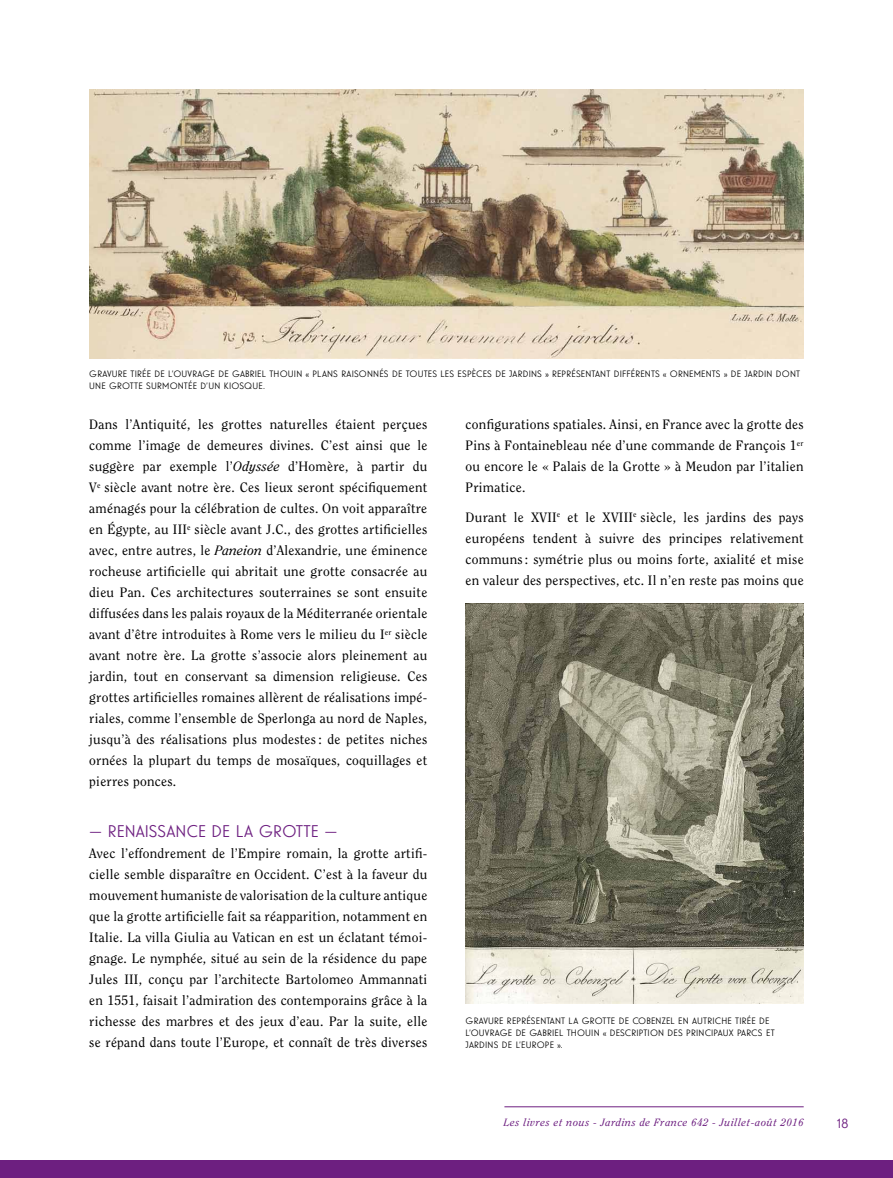
<style>
.page{position:relative;width:893px;height:1178px;background:#fff}
.page>*{position:absolute;margin:0;border:0;box-sizing:border-box;transform-origin:0 0}
.t1{font:16.5px "Guildford Pro";color:#6d1f80}
.t2{font:13.5px/21px "Clearface Std";letter-spacing:.02em;color:#000;text-align:justify}
.t3{font:13.5px "Guildford Pro";color:#6d1f80}
.t4{font:italic 10.5px "Clearface Std";letter-spacing:.06em;color:#6d1f80}
.t5{font:9px/12px "Guildford Pro";letter-spacing:.02em;color:#000}
.s1{font-style:italic}
</style>
<div class="page">
<div style="left:0;top:1160px;width:893px;height:18px;background:#6d1f80"></div>
<hr style="left:504px;top:1106px;width:300px;height:1px;background:#6d1f80">
<img style="left:89px;top:89px;width:715px;height:269px">
<img style="left:466px;top:604px;width:338px;height:400px">
<p class="t5" style="left:89px;top:368px;width:712px">GRAVU RE TIRÉE DE L’OUVRAGE DE GABRIEL THOU IN « PLANS RAISONNÉS DE TOUTES LES ESPÈCES DE JARDINS » REPRÉSENTANT DIFFÉRENTS « ORNEMENTS » DE JARDIN DONT<br>U NE GROTTE SU RMONTÉE D’U N KIOSQU E.</p>
<p class="t2" style="left:89px;top:414px;width:340px">Dans l’Antiquité, les grottes naturelles étaient perçues comme l’image de demeures divines. C’est ainsi que le suggère par exemple l’<span class="s1">Odyssée</span> d’Homère, à partir du V<sup>e</sup> siècle avant notre ère. Ces lieux seront spécifiquement aménagés pour la célébration de cultes. On voit apparaître en Égypte, au III<sup>e</sup> siècle avant J.C., des grottes artificielles avec, entre autres, le <span class="s1">Paneion</span> d’Alexandrie, une éminence rocheuse artificielle qui abritait une grotte consacrée au dieu Pan. Ces architectures souterraines se sont ensuite diffusées dans les palais royaux de la Méditerranée orientale avant d’être introduites à Rome vers le milieu du I<sup>er</sup> siècle avant notre ère. La grotte s’associe alors pleinement au jardin, tout en conservant sa dimension religieuse. Ces grottes artificielles romaines allèrent de réalisations impé&shy;riales, comme l’ensemble de Sperlonga au nord de Naples, jusqu’à des réalisations plus modestes: de petites niches ornées la plupart du temps de mosaïques, coquillages et pierres ponces.</p>
<p class="t1" style="left:89px;top:820px;width:250px">— RENAISSANCE DE LA GROTTE —</p>
<p class="t2" style="left:89px;top:843px;width:340px">Avec l’effondrement de l’Empire romain, la grotte artifi&shy;cielle semble disparaître en Occident. C’est à la faveur du mouvement humaniste de valorisation de la culture antique que la grotte artificielle fait sa réapparition, notamment en Italie. La villa Giulia au Vatican en est un éclatant témoi&shy;gnage. Le nymphée, situé au sein de la résidence du pape Jules III, conçu par l’architecte Bartolomeo Ammannati en 1551, faisait l’admiration des contemporains grâce à la richesse des marbres et des jeux d’eau. Par la suite, elle se répand dans toute l’Europe, et connaît de très diverses</p>
<p class="t2" style="left:466px;top:414px;width:340px">configurations spatiales. Ainsi, en France avec la grotte des Pins à Fontainebleau née d’une commande de François 1<sup>er </sup>ou encore le « Palais de la Grotte » à Meudon par l’italien Primatice.</p>
<p class="t2" style="left:466px;top:507px;width:340px">Durant le XVII<sup>e</sup> et le XVIII<sup>e</sup> siècle, les jardins des pays européens tendent à suivre des principes relativement communs: symétrie plus ou moins forte, axialité et mise en valeur des perspectives, etc. Il n’en reste pas moins que</p>
<p class="t5" style="left:466px;top:1014px;width:311px">GRAVU RE REPRÉSENTANT LA GROTTE DE COBENZEL EN AUTRICHE TIRÉE DE<br>L’OUVRAGE DE GABRIEL THOU IN « DESCRIPTION DES PRINCIPAUX PARCS ET<br>JARDINS DE L’EU ROPE ».</p>
<p class="t4" style="left:504px;top:1116px;width:301px">Les livres et nous - Jardins de France 642 - Juillet-août 2016</p>
<p class="t3" style="left:838px;top:1114px;width:12px">18</p>
</div>
